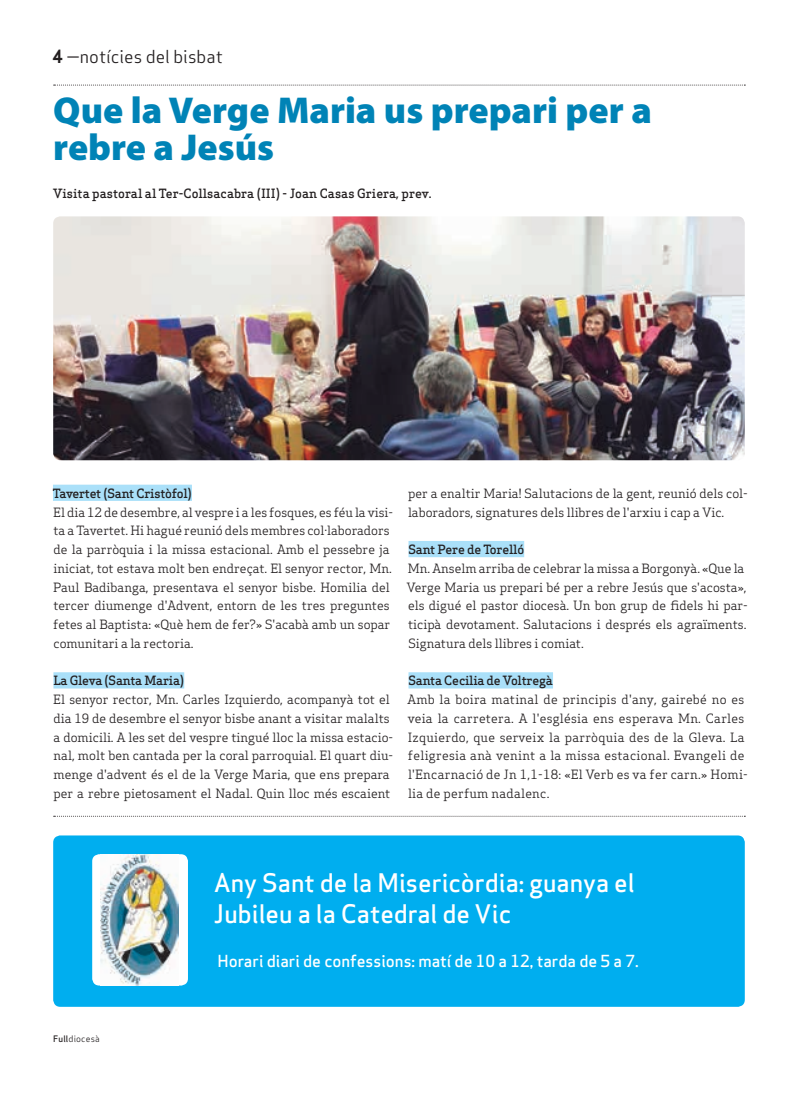
<style>
.page{position:relative;width:798px;height:1099px;background:#fff}
.page>*{position:absolute;margin:0;border:0;box-sizing:border-box;transform-origin:0 0}
.Titulars{font:900 37.5px/37.5px "Myriad Pro";color:#0083b6}
.t1{font:25px/31.2px "Apex Sans Medium T";color:#fff}
.Capçalera{font:17.5px "Apex Sans Book T";color:#231f20}
.t2{font:16.25px "Apex Sans Medium T";color:#fff}
.Text_General{font:12.5px/18.8px "Apex Serif";color:#231f20}
.Text_General-2{font:12.5px/18.8px "Apex Serif";letter-spacing:.02em;color:#231f20}
.Text_General-3{font:500 12.5px "Apex Serif";letter-spacing:-.02em;color:#231f20}
.Autors{font:500 12.5px "Apex Serif";color:#231f20}
.Data_Peu{font:8.75px "Apex Sans Book T";letter-spacing:.02em;color:#231f20}
.s1{font-family:"Apex Sans Bold T"}
.s2{font-family:"Apex Sans Medium T"}
</style>
<div class="page">
<svg style="left:54px;top:85px;width:691px;height:1px"></svg>
<div style="left:53px;top:835px;width:691px;height:171px;background:#00aeef;border-radius:7px"></div>
<div style="left:92px;top:854px;width:96px;height:131px;background:#fff;border-radius:7px"></div>
<img style="left:100px;top:854px;width:79px;height:131px">
<svg style="left:54px;top:815px;width:691px;height:1px"></svg>
<div style="left:53px;top:484px;width:139px;height:17px;background:#aae0f9"></div>
<div style="left:53px;top:672px;width:131px;height:16px;background:#aae0f9"></div>
<div style="left:408px;top:541px;width:116px;height:16px;background:#aae0f9"></div>
<div style="left:408px;top:672px;width:145px;height:16px;background:#aae0f9"></div>
<img style="left:53px;top:216px;width:691px;height:244px">
<p class="Capçalera" style="left:52px;top:46px;width:172px"><span class="s1">4</span> —notícies del bisbat</p>
<p class="Titulars" style="left:53px;top:90px;width:600px">Que la Verge Maria us prepari per a rebre a Jesús</p>
<p class="Autors" style="left:53px;top:185px;width:380px">Visita pastoral al Ter-Collsacabra (III) - Joan Casas Griera, prev.</p>
<p class="Text_General-3" style="left:53px;top:485px;width:140px">Tavertet (Sant Cristòfol)</p>
<p class="Text_General" style="left:53px;top:502px;width:341px">El dia 12 de desembre, al vespre i a les fosques, es féu la visi&shy;ta a Tavertet. Hi hagué reunió dels membres col·laboradors de la parròquia i la missa estacional. Amb el pessebre ja iniciat, tot estava molt ben endreçat. El senyor rector, Mn.<br>Paul Badibanga, presentava el senyor bisbe. Homilia del tercer diumenge d'Advent, entorn de les tres preguntes fetes al Baptista: «Què hem de fer?» S'acabà amb un sopar comunitari a la rectoria.</p>
<p class="Text_General-3" style="left:53px;top:673px;width:132px">La Gleva (Santa Maria)</p>
<p class="Text_General" style="left:53px;top:690px;width:341px">El senyor rector, Mn. Carles Izquierdo, acompanyà tot el dia 19 de desembre el senyor bisbe anant a visitar malalts a domicili. A les set del vespre tingué lloc la missa estacio&shy;nal, molt ben cantada per la coral parroquial. El quart diu&shy;menge d'advent és el de la Verge Maria, que ens prepara per a rebre pietosament el Nadal. Quin lloc més escaient</p>
<p class="Text_General" style="left:408px;top:483px;width:339px">per a enaltir Maria! Salutacions de la gent, reunió dels col· laboradors, signatures dels llibres de l'arxiu i cap a Vic.</p>
<p class="Text_General-3" style="left:408px;top:541px;width:117px">Sant Pere de Torelló</p>
<p class="Text_General" style="left:407px;top:558px;width:342px">Mn. Anselm arriba de celebrar la missa a Borgonyà. «Que la Verge Maria us prepari bé per a rebre Jesús que s'acosta», els digué el pastor diocesà. Un bon grup de fidels hi par&shy;ticipà devotament. Salutacions i després els agraïments.<br>Signatura dels llibres i comiat.</p>
<p class="Text_General-3" style="left:408px;top:673px;width:146px">Santa Cecilia de Voltregà</p>
<p class="Text_General-2" style="left:407px;top:690px;width:342px">Amb la boira matinal de principis d'any, gairebé no es veia la carretera. A l'església ens esperava Mn. Carles Izquierdo, que serveix la parròquia des de la Gleva. La feligresia anà venint a la missa estacional. Evangeli de l'Encarnació de Jn 1,1-18: «El Verb es va fer carn.» Homi&shy;lia de perfum nadalenc.</p>
<p class="Data_Peu" style="left:53px;top:1032px;width:48px"><span class="s2">Full</span>diocesà</p>
<p class="t1" style="left:213px;top:866px;width:422px">Any Sant de la Misericòrdia: guanya el<br>Jubileu a la Catedral de Vic</p>
<p class="t2" style="left:217px;top:950px;width:422px">Horari diari de confessions: matí de 10 a 12, tarda de 5 a 7.</p>
</div>
